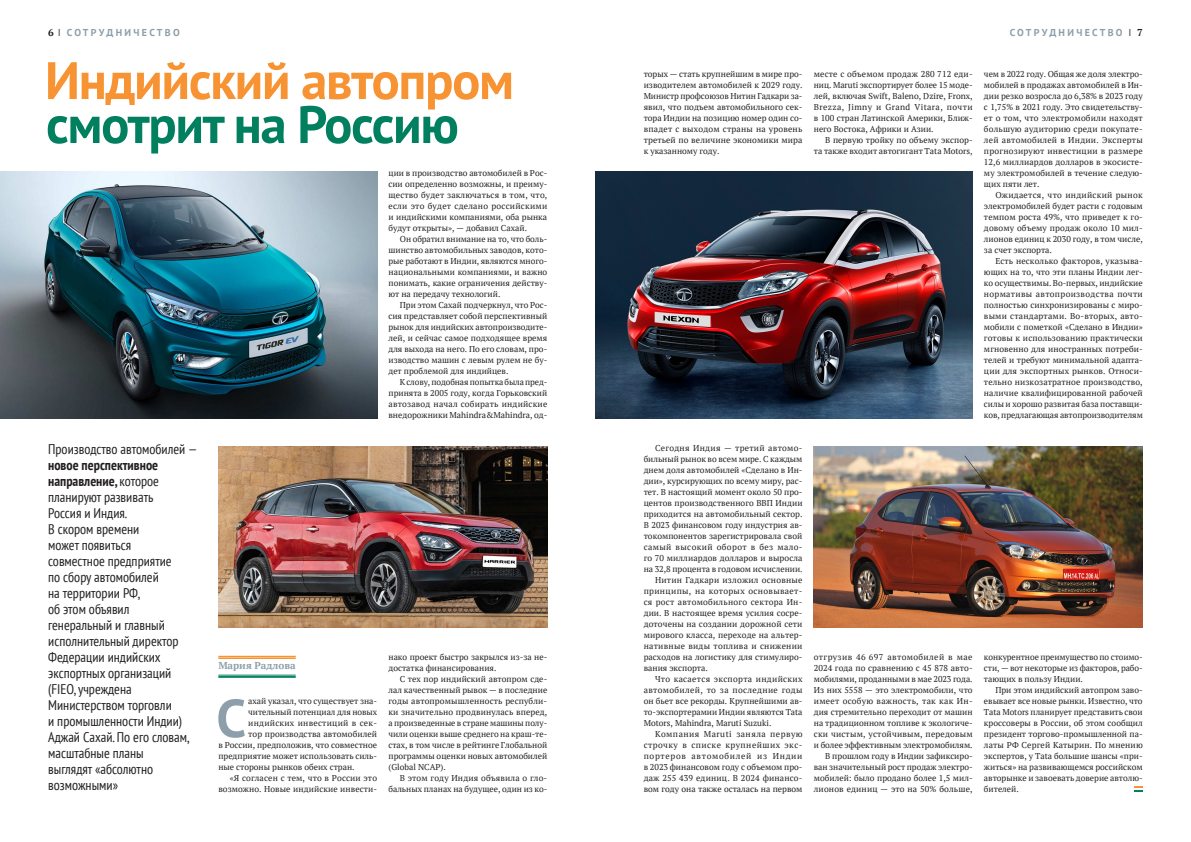
<style>
.page{position:relative;width:1191px;height:842px;background:#fff}
.page>*{position:absolute;margin:0;border:0;box-sizing:border-box;transform-origin:0 0}
.Bukva{font:700 53.4px "PT Sans";color:#8c9faa}
.TITLE_1{font:700 52.5px/44px "PT Sans";letter-spacing:-.025em;color:#f79332}
.Lid{font:condensed 14px/16px "PT Sans";color:#231f20}
.t1{font:700 10px "PT Sans";letter-spacing:.23em;color:#8c9faa}
.Autor{font:700 10px "PT Serif";color:#8c9faa}
.TEXT{font:8.5px/11px "PT Serif";color:#231f20;text-align:justify}
.Bukva-2{font:8.5px "PT Serif";color:#231f20}
.Bukva-3{font:8.5px "PT Serif";letter-spacing:.025em;color:#231f20}
.s1{font-family:"PT Serif";color:#231f20}
.s2{font-weight:400;font-stretch:condensed;color:#231f20}
.s3{color:#00805f}
.s4{font-weight:700}
</style>
<div class="page">
<svg style="left:1134px;top:786px;width:8px;height:6px"></svg>
<hr style="left:218px;top:675px;width:78px;height:1px;background:#00805f">
<hr style="left:218px;top:676px;width:78px;height:2px;background:#00805f">
<hr style="left:218px;top:656px;width:78px;height:2px;background:#f79332">
<hr style="left:218px;top:658px;width:78px;height:1px;background:#f79332">
<img style="left:218px;top:447px;width:329px;height:180px">
<img style="left:814px;top:447px;width:328px;height:180px">
<img style="left:595px;top:172px;width:377px;height:246px">
<img style="left:0;top:172px;width:377px;height:246px">
<p class="t1" style="left:48px;top:26px;width:133px"><span class="s1">6</span> <span class="s2">I</span> СОТРУДНИЧЕСТВО</p>
<p class="t1" style="left:1009px;top:26px;width:135px">СОТРУДНИЧЕСТВО <span class="s2">I</span> <span class="s1">7</span></p>
<p class="TEXT" style="left:643px;top:68px;width:160px">торых — стать крупнейшим в мире про&shy;изводителем автомобилей к 2029 году.<br>Министр профсоюзов Нитин Гадкари за&shy;явил, что подъем автомобильного сек&shy;тора Индии на позицию номер один со&shy;впадет с выходом страны на уровень третьей по величине экономики мира к указанному году.</p>
<p class="TITLE_1" style="left:45px;top:57px;width:470px">Индийский автопром <span class="s3">смотрит на Россию</span></p>
<p class="TEXT" style="left:814px;top:68px;width:160px">месте с объемом продаж 280 712 еди&shy;ниц. Maruti экспортирует более 15 моде&shy;лей, включая Swift, Baleno, Dzire, Fronx, Brezza, Jimny и Grand Vitara, почти в 100 стран Латинской Америки, Ближ&shy;него Востока, Африки и Азии.</p>
<p class="TEXT" style="left:814px;top:134px;width:160px;text-align:right">В первую тройку по объему экспор-<br>та также входит автогигант Tata Motors,</p>
<p class="TEXT" style="left:984px;top:68px;width:160px">чем в 2022 году. Общая же доля электро&shy;мобилей в продажах автомобилей в Ин&shy;дии резко возросла до 6,38% в 2023 году с 1,75% в 2021 году. Это свидетельству&shy;ет о том, что электромобили находят большую аудиторию среди покупате&shy;лей автомобилей в Индии. Эксперты прогнозируют инвестиции в размере 12,6 миллиардов долларов в экосисте&shy;му электромобилей в течение следую&shy;щих пяти лет.</p>
<p class="TEXT" style="left:984px;top:189px;width:160px;text-indent:11px">Ожидается, что индийский рынок электромобилей будет расти с годовым темпом роста 49%, что приведет к го&shy;довому объему продаж около 10 мил&shy;лионов единиц к 2030 году, в том числе, за счет экспорта.</p>
<p class="TEXT" style="left:984px;top:255px;width:160px;text-indent:11px">Есть несколько факторов, указыва&shy;ющих на то, что эти планы Индии лег&shy;ко осуществимы. Во-первых, индийские нормативы автопроизводства почти полностью синхронизированы с миро&shy;выми стандартами. Во-вторых, авто&shy;мобили с пометкой «Сделано в Индии» готовы к использованию практически мгновенно для иностранных потреби&shy;телей и требуют минимальной адапта&shy;ции для экспортных рынков. Относи&shy;тельно низкозатратное производство, наличие квалифицированной рабочей силы и хорошо развитая база поставщи&shy;ков, предлагающая автопроизводителям</p>
<p class="TEXT" style="left:388px;top:167px;width:160px">ции в производство автомобилей в Рос&shy;сии определенно возможны, и преиму&shy;щество будет заключаться в том, что, если это будет сделано российскими и индийскими компаниями, оба рынка будут открыты», — добавил Сахай.</p>
<p class="TEXT" style="left:388px;top:233px;width:160px;text-indent:11px">Он обратил внимание на то, что боль&shy;шинство автомобильных заводов, кото&shy;рые работают в Индии, являются много&shy;национальными компаниями, и важно понимать, какие ограничения действу&shy;ют на передачу технологий.</p>
<p class="TEXT" style="left:388px;top:299px;width:160px;text-indent:11px">При этом Сахай подчеркнул, что Рос&shy;сия представляет собой перспективный рынок для индийских автопроизводите&shy;лей, и сейчас самое подходящее время для выхода на него. По его словам, про&shy;изводство машин с левым рулем не бу&shy;дет проблемой для индийцев.</p>
<p class="TEXT" style="left:388px;top:376px;width:160px;text-indent:11px">К слову, подобная попытка была пред&shy;принята в 2005 году, когда Горьковский автозавод начал собирать индийские внедорожники Mahindra&amp;Mahindra, од-</p>
<p class="Lid" style="left:48px;top:440px;width:151px">Производство автомобилей — <span class="s4">новое перспективное направление,</span> которое планируют развивать<br>Россия и Индия.<br>В скором времени<br>может появиться<br>совместное предприятие<br>по сбору автомобилей<br>на территории РФ,<br>об этом объявил<br>генеральный и главный исполнительный директор<br>Федерации индийских экспортных организаций (FIEO, учреждена<br>Министерством торговли<br>и промышленности Индии)<br>Аджай Сахай. По его словам, масштабные планы<br>выглядят «абсолютно возможными»</p>
<p class="Autor" style="left:218px;top:659px;width:79px">Мария Радлова</p>
<p class="Bukva" style="left:216px;top:683px;width:31px">С</p>
<p class="Bukva-2" style="left:248px;top:695px;width:130px">ахай указал, что существует зна-</p>
<p class="Bukva-2" style="left:248px;top:706px;width:130px">чительный потенциал для новых</p>
<p class="Bukva-3" style="left:248px;top:717px;width:130px">индийских инвестиций в сек-</p>
<p class="Bukva-2" style="left:248px;top:728px;width:130px">тор производства автомобилей</p>
<p class="Bukva-2" style="left:218px;top:739px;width:160px">в России, предположив, что совместное</p>
<p class="Bukva-2" style="left:218px;top:750px;width:160px">предприятие может использовать силь-</p>
<p class="Bukva-2" style="left:218px;top:761px;width:138px">ные стороны рынков обеих стран.</p>
<p class="TEXT" style="left:218px;top:772px;width:160px;text-align:right">«Я согласен с тем, что в России это возможно. Новые индийские инвести-</p>
<p class="TEXT" style="left:388px;top:651px;width:160px">нако проект быстро закрылся из-за не&shy;достатка финансирования.</p>
<p class="TEXT" style="left:388px;top:673px;width:160px;text-indent:11px">С тех пор индийский автопром сде&shy;лал качественный рывок — в последние годы автопромышленность республи&shy;ки значительно продвинулась вперед, а произведенные в стране машины полу&shy;чили оценки выше среднего на краш-те&shy;стах, в том числе в рейтинге Глобальной программы оценки новых автомобилей (Global NCAP).</p>
<p class="TEXT" style="left:388px;top:772px;width:160px;text-align:right">В этом году Индия объявила о гло&shy;бальных планах на будущее, один из ко-</p>
<p class="TEXT" style="left:643px;top:442px;width:160px;text-indent:11px">Сегодня Индия — третий автомо&shy;бильный рынок во всем мире. С каждым днем доля автомобилей «Сделано в Ин&shy;дии», курсирующих по всему миру, рас&shy;тет. В настоящий момент около 50 про&shy;центов производственного ВВП Индии приходится на автомобильный сектор.<br>В 2023 финансовом году индустрия ав&shy;токомпонентов зарегистрировала свой самый высокий оборот в без мало&shy;го 70 миллиардов долларов и выросла на 32,8 процента в годовом исчислении.</p>
<p class="TEXT" style="left:643px;top:574px;width:160px;text-indent:11px">Нитин Гадкари изложил основные принципы, на которых основывает&shy;ся рост автомобильного сектора Ин&shy;дии. В настоящее время усилия сосре&shy;доточены на создании дорожной сети мирового класса, переходе на альтер&shy;нативные виды топлива и снижении расходов на логистику для стимулиро&shy;вания экспорта.</p>
<p class="TEXT" style="left:643px;top:673px;width:160px;text-indent:11px">Что касается экспорта индийских автомобилей, то за последние годы он бьет все рекорды. Крупнейшими ав&shy;то-экспортерамии Индии являются Tata Motors, Mahindra, Maruti Suzuki.</p>
<p class="TEXT" style="left:643px;top:728px;width:160px;text-indent:11px">Компания Maruti заняла первую строчку в списке крупнейших экс&shy;портеров автомобилей из Индии в 2023 финансовом году с объемом про&shy;даж 255 439 единиц. В 2024 финансо&shy;вом году она также осталась на первом</p>
<p class="TEXT" style="left:814px;top:651px;width:160px">отгрузив 46 697 автомобилей в мае 2024 года по сравнению с 45 878 авто&shy;мобилями, проданными в мае 2023 года.<br>Из них 5558 — это электромобили, что имеет особую важность, так как Ин&shy;дия стремительно переходит от машин на традиционном топливе к экологиче&shy;ски чистым, устойчивым, передовым и более эффективным электромобилям.</p>
<p class="TEXT" style="left:814px;top:750px;width:160px;text-indent:11px">В прошлом году в Индии зафиксиро&shy;ван значительный рост продаж электро&shy;мобилей: было продано более 1,5 мил&shy;лионов единиц — это на 50% больше,</p>
<p class="TEXT" style="left:984px;top:651px;width:160px">конкурентное преимущество по стоимо&shy;сти, — вот некоторые из факторов, рабо&shy;тающих в пользу Индии.</p>
<p class="TEXT" style="left:984px;top:684px;width:160px;text-indent:11px">При этом индийский автопром заво&shy;евывает все новые рынки. Известно, что Tata Motors планирует представить свои кроссоверы в России, об этом сообщил президент торгово-промышленной па&shy;латы РФ Сергей Катырин. По мнению экспертов, у Tata большие шансы «при&shy;житься» на развивающемся российском авторынке и завоевать доверие автолю&shy;бителей.</p>
</div>
